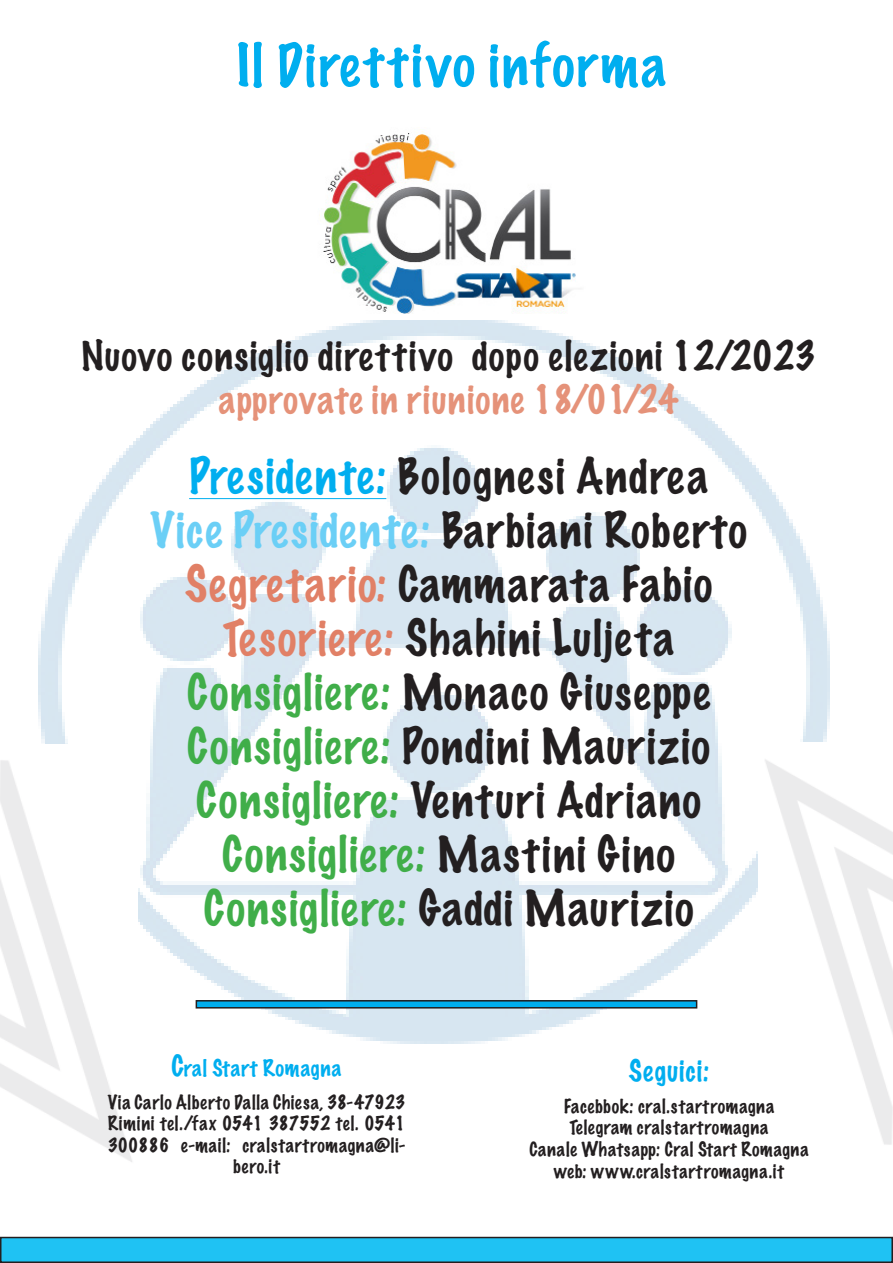
<style>
.page{position:relative;width:893px;height:1263px;background:#fff}
.page>*{position:absolute;margin:0;border:0;box-sizing:border-box;transform-origin:0 0}
.t1{font:100 54px "Marker Felt";letter-spacing:.05em;color:#00aeef}
.t2{font:100 45px "Marker Felt";letter-spacing:.04em;color:#231f20}
.t3{font:100 45px "Marker Felt";letter-spacing:.035em;color:#6bcff6}
.t4{font:100 45px "Marker Felt";letter-spacing:.045em;color:#40ae49}
.t5{font:100 37.5px "Marker Felt";letter-spacing:.04em;color:#231f20}
.t6{font:100 36px "Marker Felt";letter-spacing:.03em;color:#e59279}
.t7{font:100 27px "Marker Felt";letter-spacing:.04em;color:#00aeef}
.t8{font:100 21px "Marker Felt";letter-spacing:.035em;color:#00aeef}
.t9{font:100 18px/21.6px "Marker Felt";letter-spacing:.035em;color:#231f20;text-align:center}
.s1{color:#00aeef}
.s2{color:#231f20}
.s3{color:#e18066}
.s4{color:#40ae49}
.s5{font-size:27px}
</style>
<div class="page">
<img style="left:38px;top:320px;width:791px;height:724px">
<hr style="left:189px;top:498px;width:197px;height:1px;background:#00aeef">
<img style="left:0;top:744px;width:137px;height:418px">
<img style="left:759px;top:742px;width:134px;height:403px">
<div style="left:1px;top:1237px;width:891px;height:25px;background:#1fc2f3"></div>
<div style="left:0;top:1237px;width:893px;height:26px;border:2px solid #231f20"></div>
<img style="left:319px;top:131px;width:257px;height:183px">
<div style="left:196px;top:1001px;width:501px;height:7px;background:#00aeef"></div>
<div style="left:196px;top:1000px;width:501px;height:8px;border:2px solid #231f20"></div>
<p class="t1" style="left:237px;top:22px;width:431px">Il Direttivo informa</p>
<p class="t5" style="left:81px;top:326px;width:736px">Nuovo consiglio direttivo dopo elezioni 12/2023</p>
<p class="t6" style="left:219px;top:371px;width:461px">approvate in riunione 18/01/24</p>
<p class="t2" style="left:189px;top:440px;width:520px"><span class="s1">Presidente:</span> Bolognesi Andrea</p>
<p class="t3" style="left:150px;top:494px;width:598px">Vice Presidente: <span class="s2">Barbiani Roberto</span></p>
<p class="t2" style="left:185px;top:548px;width:529px"><span class="s3">Segretario:</span> Cammarata Fabio</p>
<p class="t2" style="left:223px;top:602px;width:453px"><span class="s3">Tesoriere:</span> Shahini Luljeta</p>
<p class="t2" style="left:187px;top:656px;width:524px"><span class="s4">Consigliere:</span> Monaco Giuseppe</p>
<p class="t2" style="left:187px;top:710px;width:524px"><span class="s4">Consigliere:</span> Pondini Maurizio</p>
<p class="t2" style="left:196px;top:764px;width:506px"><span class="s4">Consigliere:</span> Venturi Adriano</p>
<p class="t4" style="left:222px;top:818px;width:454px">Consigliere: <span class="s2">Mastini Gino</span></p>
<p class="t2" style="left:204px;top:872px;width:491px"><span class="s4">Consigliere:</span> Gaddi Maurizio</p>
<p class="t8" style="left:172px;top:1051px;width:171px"><span class="s5">C</span>ral Start Romagna</p>
<p class="t9" style="left:108px;top:1091px;width:299px">Via Carlo Alberto Dalla Chiesa, 38-47923<br>Rimini tel./fax 0541 387552 tel. 0541<br>300886 e-mail: cralstartromagna@li&shy;bero.it</p>
<p class="t7" style="left:629px;top:1049px;width:82px">Seguici:</p>
<p class="t9" style="left:564px;top:1095px;width:212px">Facebbok: cral.startromagna</p>
<p class="t9" style="left:569px;top:1116px;width:201px">Telegram cralstartromagna</p>
<p class="t9" style="left:529px;top:1138px;width:281px">Canale Whatsapp: Cral Start Romagna</p>
<p class="t9" style="left:554px;top:1160px;width:231px">web: www.cralstartromagna.it</p>
</div>
